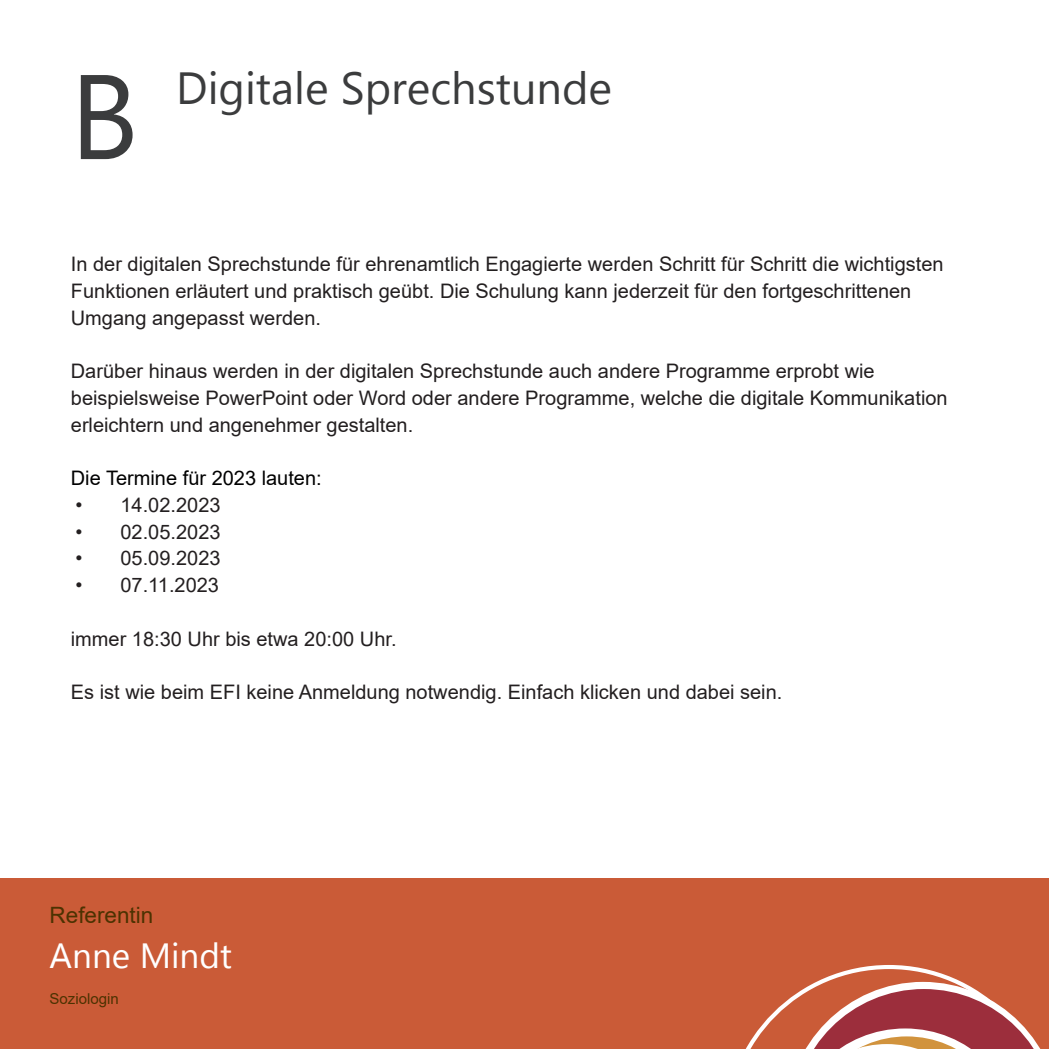
<style>
.page{position:relative;width:1049px;height:1049px;background:#fff}
.page>*{position:absolute;margin:0;border:0;box-sizing:border-box;transform-origin:0 0}
.t1{font:120px "Gadugi";color:#3b3c3d}
.t2{font:45px "Gadugi";color:#3b3c3d}
.t3{font:35px "Gadugi";color:#fff}
.t4{font:22.5px "Arial";color:#4c3201}
.t5{font:20px/26.8px "Arial";color:#231f20}
.t6{font:20px "Arial";color:#000001}
.t7{font:15px "Arial";color:#4c3201}
</style>
<div class="page">
<div style="left:0;top:879px;width:1049px;height:170px;background:#ca5b37"></div>
<svg style="left:745px;top:965px;width:296px;height:84px"></svg>
<h1 class="t1" style="left:70px;top:44px;width:70px">B</h1>
<h2 class="t2" style="left:176px;top:61px;width:437px">Digitale Sprechstunde</h2>
<p class="t5" style="left:71px;top:250px;width:874px">In der digitalen Sprechstunde für ehrenamtlich Engagierte werden Schritt für Schritt die wichtigsten<br>Funktionen erläutert und praktisch geübt. Die Schulung kann jederzeit für den fortgeschrittenen<br>Umgang angepasst werden.</p>
<p class="t5" style="left:71px;top:357px;width:878px">Darüber hinaus werden in der digitalen Sprechstunde auch andere Programme erprobt wie beispielsweise PowerPoint oder Word oder andere Programme, welche die digitale Kommunikation erleichtern und angenehmer gestalten.</p>
<p class="t6" style="left:71px;top:464px;width:252px">Die Termine für 2023 lauten:</p>
<p class="t5" style="left:75px;top:491px;width:147px">• 14.02.2023</p>
<p class="t5" style="left:75px;top:518px;width:147px">• 02.05.2023</p>
<p class="t5" style="left:75px;top:545px;width:147px">• 05.09.2023</p>
<p class="t5" style="left:75px;top:571px;width:145px">• 07.11.2023</p>
<p class="t5" style="left:71px;top:625px;width:327px">immer 18:30 Uhr bis etwa 20:00 Uhr.</p>
<p class="t5" style="left:71px;top:678px;width:713px">Es ist wie beim EFI keine Anmeldung notwendig. Einfach klicken und dabei sein.</p>
<p class="t4" style="left:50px;top:900px;width:105px">Referentin</p>
<h3 class="t3" style="left:50px;top:935px;width:184px">Anne Mindt</h3>
<p class="t7" style="left:50px;top:989px;width:71px">Soziologin</p>
</div>
